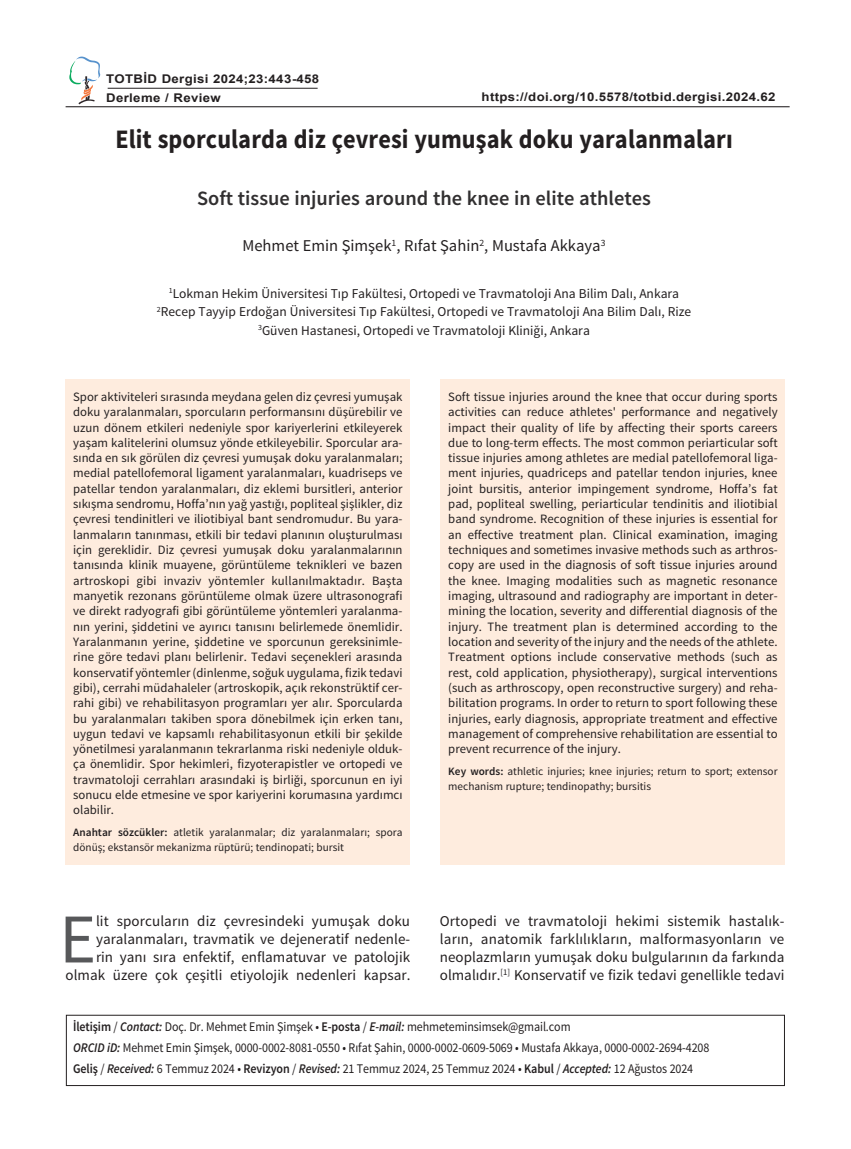
<style>
.page{position:relative;width:851px;height:1149px;background:#fff}
.page>*{position:absolute;margin:0;border:0;box-sizing:border-box;transform-origin:0 0}
.t1{font:69.9px "Source Sans Pro";color:#57585a}
.t2{font:700 26.7px "Source Sans Pro";letter-spacing:.005em;color:#231f20;scale:.91 1}
.t3{font:600 20.4px "Source Sans Pro";color:#312f30}
.t4{font:16.5px "Source Sans Pro";color:#231f20}
.t5{font:15px/18px "Source Sans Pro";color:#231f20;text-align:right}
.t6{font:13.5px/18.5px "Source Sans Pro";color:#231f20;text-align:center}
.t7{font:13.2px/20.9px "Source Sans Pro";letter-spacing:-.01em;color:#231f20;scale:.91 1}
.t8{font:12.75px/15.3px "Source Sans Pro";color:#231f20;text-align:justify}
.t9{font:700 12px/18.8px "Arial";letter-spacing:.025em;color:#231f20;scale:1.1 1}
.t10{font:11.25px/15.3px "Source Sans Pro";color:#231f20}
.s1{font-weight:600}
.s2{font-weight:600;font-style:italic}
</style>
<div class="page">
<div style="left:440px;top:379px;width:345px;height:485px;background:#feecde"></div>
<div style="left:66px;top:379px;width:344px;height:485px;background:#feecde"></div>
<svg style="left:69px;top:57px;width:31px;height:47px"></svg>
<hr style="left:108px;top:88px;width:209px;height:1px;background:#231f20">
<hr style="left:66px;top:106px;width:723px;height:1px;background:#231f20">
<div style="left:66px;top:1014px;width:718px;height:71px;border:1px solid #231f20"></div>
<p class="t9" style="left:106px;top:70px;width:195px">TOTBİD Dergisi 2024;23:443-458<br>Derleme / Review</p>
<p class="t9" style="left:481px;top:88px;width:268px">https://doi.org/10.5578/totbid.dergisi.2024.62</p>
<h2 class="t2" style="left:115px;top:122px;width:679px">Elit sporcularda diz çevresi yumuşak doku yaralanmaları</h2>
<h3 class="t3" style="left:197px;top:186px;width:455px">Soft tissue injuries around the knee in elite athletes</h3>
<p class="t4" style="left:242px;top:236px;width:364px">Mehmet Emin Şimşek<sup>1</sup>, Rıfat Şahin<sup>2</sup>, Mustafa Akkaya<sup>3</sup></p>
<p class="t6" style="left:157px;top:284px;width:536px"><sup>1</sup>Lokman Hekim Üniversitesi Tıp Fakültesi, Ortopedi ve Travmatoloji Ana Bilim Dalı, Ankara<br><sup>2</sup>Recep Tayyip Erdoğan Üniversitesi Tıp Fakültesi, Ortopedi ve Travmatoloji Ana Bilim Dalı, Rize<br><sup>3</sup>Güven Hastanesi, Ortopedi ve Travmatoloji Kliniği, Ankara</p>
<p class="t8" style="left:73px;top:389px;width:331px">Spor aktiviteleri sırasında meydana gelen diz çevresi yumuşak doku yaralanmaları, sporcuların performansını düşürebilir ve uzun dönem etkileri nedeniyle spor kariyerlerini etkileyerek yaşam kalitelerini olumsuz yönde etkileyebilir. Sporcular ara&shy;sında en sık görülen diz çevresi yumuşak doku yaralanmaları; medial patellofemoral ligament yaralanmaları, kuadriseps ve patellar tendon yaralanmaları, diz eklemi bursitleri, anterior sıkışma sendromu, Hoffa’nın yağ yastığı, popliteal şişlikler, diz çevresi tendinitleri ve iliotibiyal bant sendromudur. Bu yara&shy;lanmaların tanınması, etkili bir tedavi planının oluşturulması için gereklidir. Diz çevresi yumuşak doku yaralanmalarının tanısında klinik muayene, görüntüleme teknikleri ve bazen artroskopi gibi invaziv yöntemler kullanılmaktadır. Başta manyetik rezonans görüntüleme olmak üzere ultrasonografi ve direkt radyografi gibi görüntüleme yöntemleri yaralanma&shy;nın yerini, şiddetini ve ayırıcı tanısını belirlemede önemlidir.<br>Yaralanmanın yerine, şiddetine ve sporcunun gereksinimle&shy;rine göre tedavi planı belirlenir. Tedavi seçenekleri arasında konservatif yöntemler (dinlenme, soğuk uygulama, fizik tedavi gibi), cerrahi müdahaleler (artroskopik, açık rekonstrüktif cer&shy;rahi gibi) ve rehabilitasyon programları yer alır. Sporcularda bu yaralanmaları takiben spora dönebilmek için erken tanı, uygun tedavi ve kapsamlı rehabilitasyonun etkili bir şekilde yönetilmesi yaralanmanın tekrarlanma riski nedeniyle olduk&shy;ça önemlidir. Spor hekimleri, fizyoterapistler ve ortopedi ve travmatoloji cerrahları arasındaki iş birliği, sporcunun en iyi sonucu elde etmesine ve spor kariyerini korumasına yardımcı olabilir.</p>
<p class="t10" style="left:73px;top:824px;width:331px"><span class="s1">Anahtar sözcükler:</span> atletik yaralanmalar; diz yaralanmaları; spora dönüş; ekstansör mekanizma rüptürü; tendinopati; bursit</p>
<p class="t8" style="left:448px;top:389px;width:331px">Soft tissue injuries around the knee that occur during sports activities can reduce athletes' performance and negatively impact their quality of life by affecting their sports careers due to long-term effects. The most common periarticular soft tissue injuries among athletes are medial patellofemoral liga&shy;ment injuries, quadriceps and patellar tendon injuries, knee joint bursitis, anterior impingement syndrome, Hoffa’s fat pad, popliteal swelling, periarticular tendinitis and iliotibial band syndrome. Recognition of these injuries is essential for an effective treatment plan. Clinical examination, imaging techniques and sometimes invasive methods such as arthros&shy;copy are used in the diagnosis of soft tissue injuries around the knee. Imaging modalities such as magnetic resonance imaging, ultrasound and radiography are important in deter&shy;mining the location, severity and differential diagnosis of the injury. The treatment plan is determined according to the location and severity of the injury and the needs of the athlete.<br>Treatment options include conservative methods (such as rest, cold application, physiotherapy), surgical interventions (such as arthroscopy, open reconstructive surgery) and reha&shy;bilitation programs. In order to return to sport following these injuries, early diagnosis, appropriate treatment and effective management of comprehensive rehabilitation are essential to prevent recurrence of the injury.</p>
<p class="t10" style="left:448px;top:763px;width:331px"><span class="s1">Key words:</span> athletic injuries; knee injuries; return to sport; extensor mechanism rupture; tendinopathy; bursitis</p>
<p class="t5" style="left:66px;top:912px;width:346px">lit sporcuların diz çevresindeki yumuşak doku yaralanmaları, travmatik ve dejeneratif nedenle-<br>rin yanı sıra enfektif, enflamatuvar ve patolojik olmak üzere çok çeşitli etiyolojik nedenleri kapsar.</p>
<p class="t5" style="left:440px;top:912px;width:346px;text-align:justify">Ortopedi ve travmatoloji hekimi sistemik hastalık&shy;ların, anatomik farklılıkların, malformasyonların ve neoplazmların yumuşak doku bulgularının da farkında olmalıdır.<sup>[1]</sup> Konservatif ve fizik tedavi genellikle tedavi</p>
<h1 class="t1" style="left:59px;top:895px;width:38px">E</h1>
<p class="t7" style="left:73px;top:1016px;width:700px"><span class="s1">İletişim</span> / <span class="s2">Contact:</span> Doç. Dr. Mehmet Emin Şimşek • <span class="s1">E-posta</span> / <span class="s2">E-mail:</span> mehmeteminsimsek@gmail.com<br><span class="s2">ORCID iD:</span> Mehmet Emin Şimşek, 0000-0002-8081-0550 • Rıfat Şahin, 0000-0002-0609-5069 • Mustafa Akkaya, 0000-0002-2694-4208<br><span class="s1">Geliş</span> / <span class="s2">Received:</span> 6 Temmuz 2024 • <span class="s1">Revizyon</span> / <span class="s2">Revised:</span> 21 Temmuz 2024, 25 Temmuz 2024 • <span class="s1">Kabul</span> / <span class="s2">Accepted:</span> 12 Ağustos 2024</p>
</div>
